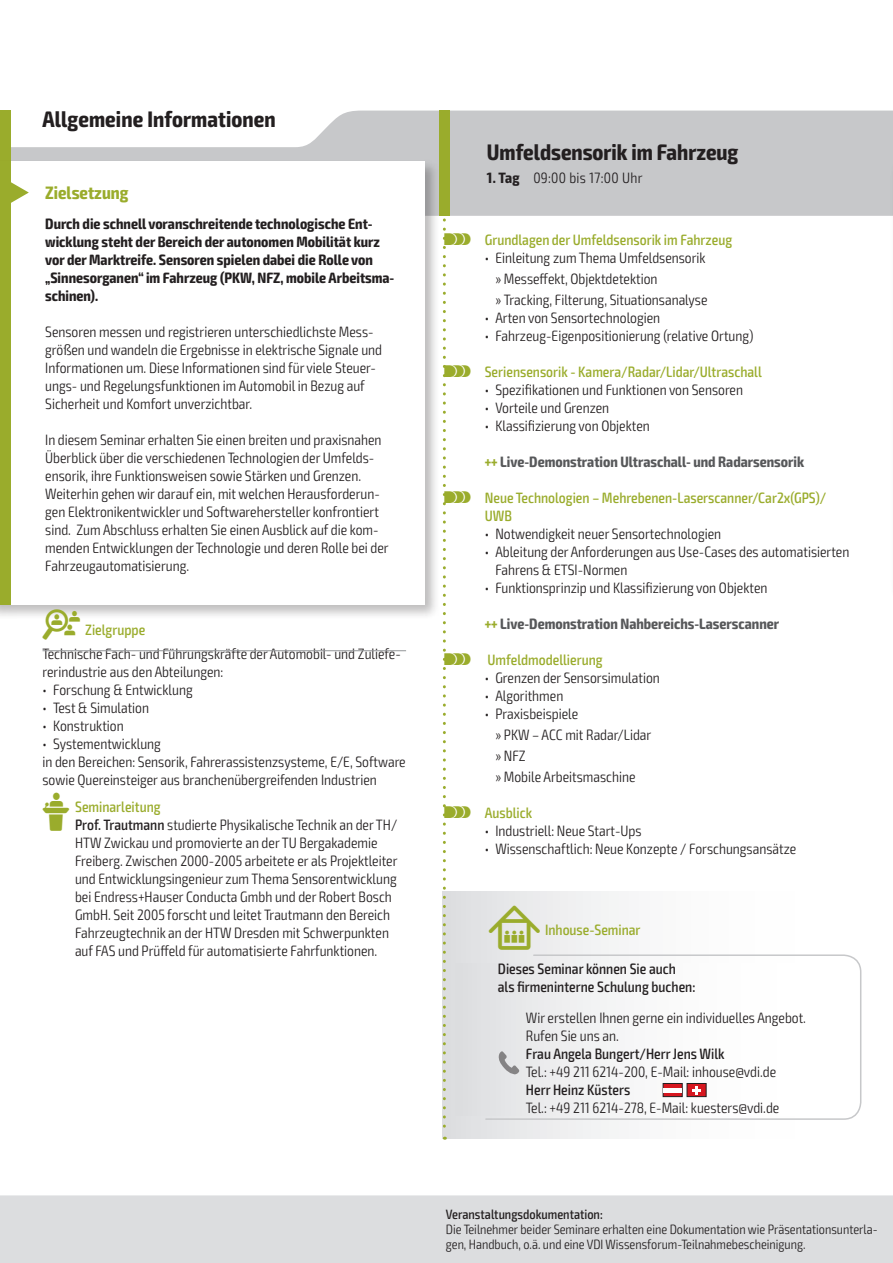
<style>
.page{position:relative;width:893px;height:1263px;background:#fff}
.page>*{position:absolute;margin:0;border:0;box-sizing:border-box;transform-origin:0 0}
.t1{font:700 condensed 22.5px "Exo 2";color:#231f20}
.t2{font:700 condensed 18px "Exo 2";color:#9aac2c}
.t3{font:300 condensed 15px/18px "Exo 2";color:#231f20}
.t4{font:700 condensed 15px/18px "Exo 2";color:#231f20}
.t5{font:500 condensed 15px/18px "Exo 2";color:#9aac2c}
.t6{font:500 condensed 15px/18px "Exo 2";color:#231f20}
.t7{font:700 condensed 15px "Exo 2";color:#57585a}
.t8{font:300 condensed 15px "Exo 2";letter-spacing:.02em;color:#231f20}
.t9{font:300 condensed 13.5px/15px "Exo 2";color:#231f20}
.t10{font:500 condensed 13.5px "Exo 2";color:#231f20}
.s1{font-family:"VDI Iconset S4 A Regular";font-weight:400;font-stretch:normal}
.s2{font-family:"VDI Iconset S4 A Regular";font-weight:400;font-stretch:normal;color:#9aac2c}
.s3{font-weight:500;color:#9aac2c}
.s4{font-weight:500}
.s5{font-weight:700}
.s6{color:#9aac2c}
.s7{font-family:"VDI Iconset S4 A Regular";font-weight:400;font-stretch:normal;font-size:15.45px}
</style>
<div class="page">
<div style="left:0;top:1195px;width:893px;height:68px;background:#dcdddf"></div>
<svg style="left:11px;top:111px;width:881px;height:105px;fill:#c7c8ca"></svg>
<svg style="left:892px;top:111px;width:1px;height:48px"></svg>
<div style="left:439px;top:111px;width:11px;height:105px;background:#9aac2c"></div>
<div style="left:0;top:111px;width:11px;height:57px;background:#9aac2c"></div>
<div style="left:0;top:158px;width:440px;height:462px;background:#231f20;opacity:.3"></div>
<div style="left:0;top:162px;width:424px;height:443px;background:#fff"></div>
<div style="left:0;top:162px;width:11px;height:443px;background:#9aac2c"></div>
<svg style="left:11px;top:182px;width:18px;height:21px"></svg>
<hr style="left:43px;top:650px;width:363px;height:1px;background:#939598">
<hr style="left:889px;top:159px;width:4px;height:444px;background:#231f20;opacity:.3">
<hr style="left:892px;top:162px;width:1px;height:425px;background:#fff">
<div style="left:443px;top:892px;width:418px;height:246px;background:linear-gradient(to right,#e3e4e5,#fff)"></div>
<svg style="left:484px;top:954px;width:378px;height:166px"></svg>
<div style="left:455px;top:963px;width:383px;height:152px;background:linear-gradient(to right,#e2e3e5,#fff)"></div>
<svg style="left:663px;top:1083px;width:43px;height:14px"></svg>
<hr style="left:663px;top:1088px;width:19px;height:4px;background:#fff">
<svg style="left:499px;top:1051px;width:20px;height:24px"></svg>
<svg style="left:443px;top:220px;width:3px;height:920px"></svg>
<h1 class="t1" style="left:43px;top:105px;width:235px">Allgemeine Informationen</h1>
<p class="t2" style="left:45px;top:182px;width:85px">Zielsetzung</p>
<p class="t4" style="left:45px;top:215px;width:351px">Durch die schnell voranschreitende technologische Ent&shy;wicklung steht der Bereich der autonomen Mobilität kurz vor der Marktreife. Sensoren spielen dabei die Rolle von „Sinnesorganen“ im Fahrzeug (PKW, NFZ, mobile Arbeitsma&shy;schinen).</p>
<p class="t3" style="left:45px;top:323px;width:338px">Sensoren messen und registrieren unterschiedlichste Mess&shy;größen und wandeln die Ergebnisse in elektrische Signale und Informationen um. Diese Informationen sind für viele Steuer&shy;ungs- und Regelungsfunktionen im Automobil in Bezug auf Sicherheit und Komfort unverzichtbar.</p>
<p class="t3" style="left:45px;top:431px;width:345px">In diesem Seminar erhalten Sie einen breiten und praxisnahen Überblick über die verschiedenen Technologien der Umfelds&shy;ensorik, ihre Funktionsweisen sowie Stärken und Grenzen.<br>Weiterhin gehen wir darauf ein, mit welchen Herausforderun&shy;gen Elektronikentwickler und Softwarehersteller konfrontiert sind. Zum Abschluss erhalten Sie einen Ausblick auf die kom&shy;menden Entwicklungen der Technologie und deren Rolle bei der Fahrzeugautomatisierung.</p>
<p class="t5" style="left:43px;top:621px;width:104px"><span class="s1">Z</span> Zielgruppe</p>
<p class="t3" style="left:43px;top:645px;width:360px">Technische Fach- und Führungskräfte der Automobil- und Zuliefe&shy;rerindustrie aus den Abteilungen:</p>
<p class="t3" style="left:43px;top:681px;width:152px">• Forschung &amp; Entwicklung</p>
<p class="t3" style="left:43px;top:699px;width:108px">• Test &amp; Simulation</p>
<p class="t3" style="left:43px;top:717px;width:83px">• Konstruktion</p>
<p class="t3" style="left:43px;top:735px;width:365px">• Systementwicklung<br>in den Bereichen: Sensorik, Fahrerassistenzsysteme, E/E, Software sowie Quereinsteiger aus branchenübergreifenden Industrien</p>
<p class="t3" style="left:75px;top:798px;width:324px;text-indent:-33px"><span class="s2">L</span> <span class="s3">Seminarleitung<br></span><span class="s4">Prof. Trautmann</span> studierte Physikalische Technik an der TH/ HTW Zwickau und promovierte an der TU Bergakademie Freiberg. Zwischen 2000-2005 arbeitete er als Projektleiter und Entwicklungsingenieur zum Thema Sensorentwicklung bei Endress+Hauser Conducta Gmbh und der Robert Bosch GmbH. Seit 2005 forscht und leitet Trautmann den Bereich Fahrzeugtechnik an der HTW Dresden mit Schwerpunkten auf FAS und Prüffeld für automatisierte Fahrfunktionen.</p>
<h1 class="t1" style="left:487px;top:138px;width:253px">Umfeldsensorik im Fahrzeug</h1>
<p class="t8" style="left:487px;top:169px;width:157px"><span class="s5">1. Tag</span> 09:00 bis 17:00 Uhr</p>
<p class="t5" style="left:444px;top:231px;width:289px"><span class="s1">s</span> Grundlagen der Umfeldsensorik im Fahrzeug</p>
<p class="t3" style="left:495px;top:247px;width:214px;line-height:21px;text-indent:-11px">• Einleitung zum Thema Umfeldsensorik » Messeffekt, Objektdetektion<br>» Tracking, Filterung, Situationsanalyse</p>
<p class="t3" style="left:485px;top:309px;width:177px">• Arten von Sensortechnologien</p>
<p class="t3" style="left:485px;top:327px;width:270px">• Fahrzeug-Eigenpositionierung (relative Ortung)</p>
<p class="t5" style="left:444px;top:363px;width:319px"><span class="s1">s</span> Seriensensorik - Kamera/Radar/Lidar/Ultraschall</p>
<p class="t3" style="left:485px;top:381px;width:260px">• Spezifikationen und Funktionen von Sensoren</p>
<p class="t3" style="left:485px;top:399px;width:126px">• Vorteile und Grenzen</p>
<p class="t3" style="left:485px;top:417px;width:167px">• Klassifizierung von Objekten</p>
<p class="t7" style="left:485px;top:453px;width:321px"><span class="s6">+++</span> Live-Demonstration Ultraschall- und Radarsensorik</p>
<p class="t5" style="left:485px;top:489px;width:343px;text-indent:-40px"><span class="s1">s</span> Neue Technologien – Mehrebenen-Laserscanner/Car2x(GPS)/<br>UWB</p>
<p class="t3" style="left:485px;top:525px;width:238px">• Notwendigkeit neuer Sensortechnologien</p>
<p class="t3" style="left:495px;top:543px;width:356px;text-indent:-11px">• Ableitung der Anforderungen aus Use-Cases des automatisierten<br>Fahrens &amp; ETSI-Normen</p>
<p class="t3" style="left:485px;top:579px;width:284px">• Funktionsprinzip und Klassifizierung von Objekten</p>
<p class="t7" style="left:485px;top:615px;width:296px"><span class="s6">+++</span> Live-Demonstration Nahbereichs-Laserscanner</p>
<p class="t5" style="left:444px;top:651px;width:160px"><span class="s1">s</span> Umfeldmodellierung</p>
<p class="t3" style="left:485px;top:669px;width:177px">• Grenzen der Sensorsimulation</p>
<p class="t3" style="left:485px;top:687px;width:80px">• Algorithmen</p>
<p class="t3" style="left:495px;top:704px;width:157px;line-height:21px;text-indent:-11px">• Praxisbeispiele<br>» PKW – ACC mit Radar/Lidar » NFZ<br>» Mobile Arbeitsmaschine</p>
<p class="t5" style="left:444px;top:804px;width:89px"><span class="s1">s</span> Ausblick</p>
<p class="t3" style="left:485px;top:822px;width:158px">• Industriell: Neue Start-Ups</p>
<p class="t3" style="left:485px;top:840px;width:313px">• Wissenschaftlich: Neue Konzepte / Forschungsansätze</p>
<p class="t5" style="left:489px;top:921px;width:153px"><span class="s7">I</span> Inhouse-Seminar</p>
<p class="t6" style="left:498px;top:960px;width:199px">Dieses Seminar können Sie auch als firmeninterne Schulung buchen:</p>
<p class="t3" style="left:526px;top:1009px;width:282px">Wir erstellen Ihnen gerne ein individuelles Angebot.<br>Rufen Sie uns an.</p>
<p class="t6" style="left:526px;top:1045px;width:200px">Frau Angela Bungert/Herr Jens Wilk</p>
<p class="t3" style="left:526px;top:1063px;width:252px">Tel.: +49 211 6214-200, E-Mail: inhouse@vdi.de</p>
<p class="t6" style="left:526px;top:1081px;width:106px">Herr Heinz Küsters</p>
<p class="t3" style="left:526px;top:1099px;width:255px">Tel.: +49 211 6214-278, E-Mail: kuesters@vdi.de</p>
<p class="t10" style="left:446px;top:1206px;width:158px">Veranstaltungsdokumentation:</p>
<p class="t9" style="left:446px;top:1222px;width:433px">Die Teilnehmer beider Seminare erhalten eine Dokumentation wie Präsentationsunterla&shy;gen, Handbuch, o.ä. und eine VDI Wissensforum-Teilnahmebescheinigung.</p>
</div>
